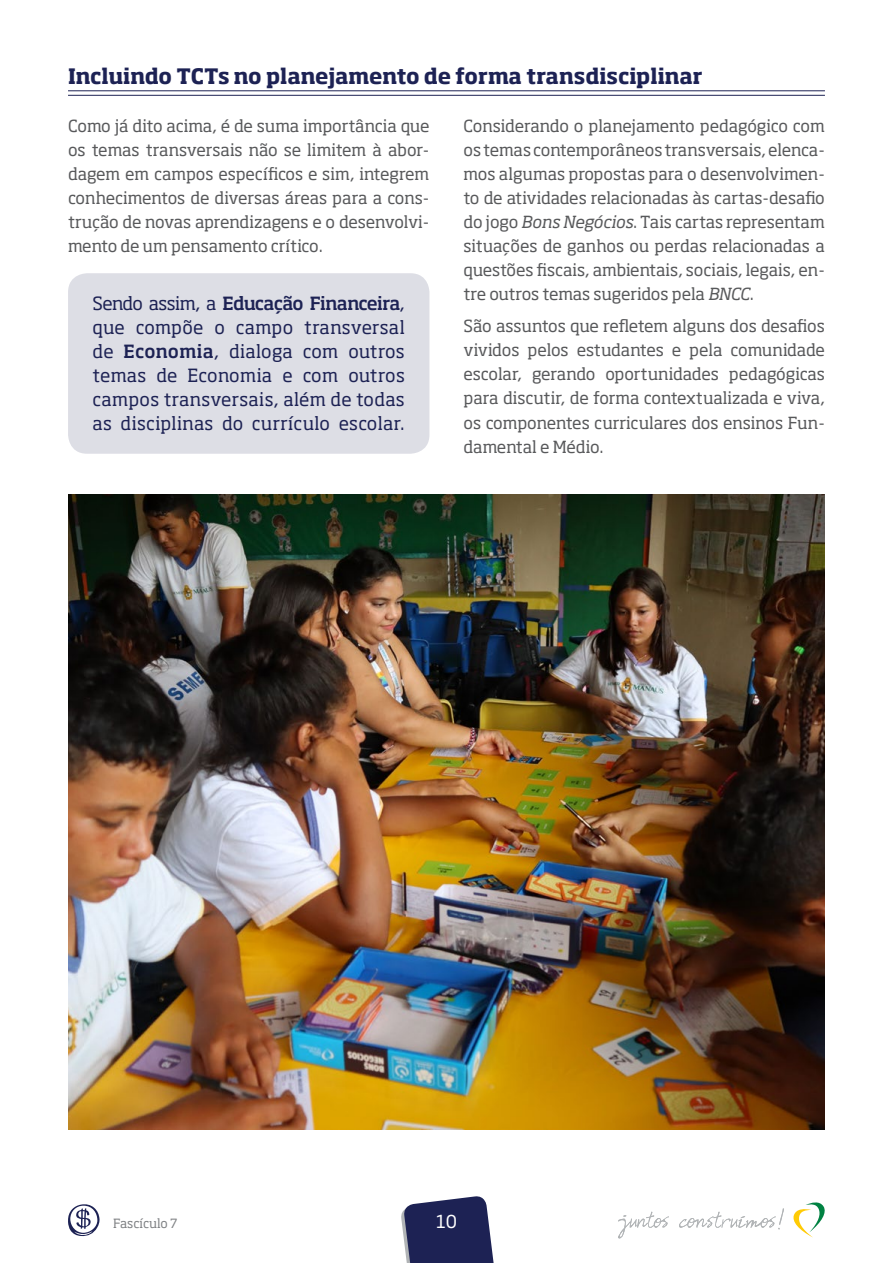
<style>
.page{position:relative;width:893px;height:1263px;background:#fff}
.page>*{position:absolute;margin:0;border:0;box-sizing:border-box;transform-origin:0 0}
.t1{font:700 21px "Soho Std";letter-spacing:-.005em;color:#1d2254}
.t2{font:18px/24px "Soho Std";letter-spacing:.015em;color:#1d2254;text-align:justify}
.t3{font:17.7px "Soho Std";color:#fff}
.t4{font:16.5px/24px "Soho Std";letter-spacing:-.005em;color:#58595b;text-align:justify}
.t5{font:12.6px "Soho Std";letter-spacing:-.01em;color:#808285}
.s1{font-style:italic}
.s2{font-weight:500}
</style>
<div class="page">
<svg style="left:401px;top:1196px;width:93px;height:67px;background:#40446e"></svg>
<svg style="left:793px;top:1202px;width:32px;height:35px"></svg>
<svg style="left:618px;top:1208px;width:166px;height:30px"></svg>
<svg style="left:68px;top:1204px;width:32px;height:32px"></svg>
<hr style="left:68px;top:90px;width:757px;height:1px;background:#1d2254">
<hr style="left:68px;top:95px;width:757px;height:1px;background:#1d2254">
<div style="left:68px;top:273px;width:361px;height:181px;background:#dddee5;border-radius:19px"></div>
<img style="left:68px;top:494px;width:757px;height:635px">
<p class="t1" style="left:68px;top:63px;width:636px">Incluindo TCTs no planejamento de forma transdisciplinar</p>
<p class="t4" style="left:68px;top:114px;width:363px">Como já dito acima, é de suma importância que os temas transversais não se limitem à abor&shy;dagem em campos específicos e sim, integrem conhecimentos de diversas áreas para a cons&shy;trução de novas aprendizagens e o desenvolvi&shy;mento de um pensamento crítico.</p>
<p class="t4" style="left:463px;top:114px;width:363px">Considerando o planejamento pedagógico com os temas contemporâneos transversais, elenca&shy;mos algumas propostas para o desenvolvimen&shy;to de atividades relacionadas às cartas-desafio do jogo <span class="s1">Bons Negócios</span>. Tais cartas representam situações de ganhos ou perdas relacionadas a questões fiscais, ambientais, sociais, legais, en&shy;tre outros temas sugeridos pela <span class="s1">BNCC</span>.</p>
<p class="t4" style="left:463px;top:314px;width:363px">São assuntos que refletem alguns dos desafios vividos pelos estudantes e pela comunidade escolar, gerando oportunidades pedagógicas para discutir, de forma contextualizada e viva, os componentes curriculares dos ensinos Fun&shy;damental e Médio.</p>
<p class="t2" style="left:93px;top:291px;width:314px">Sendo assim, a <span class="s2">Educação Financeira</span>, que compõe o campo transversal de <span class="s2">Economia</span>, dialoga com outros temas de Economia e com outros campos transversais, além de todas as disciplinas do currículo escolar.</p>
<p class="t5" style="left:113px;top:1215px;width:66px">Fascículo 7</p>
<p class="t3" style="left:436px;top:1210px;width:23px">10</p>
</div>
